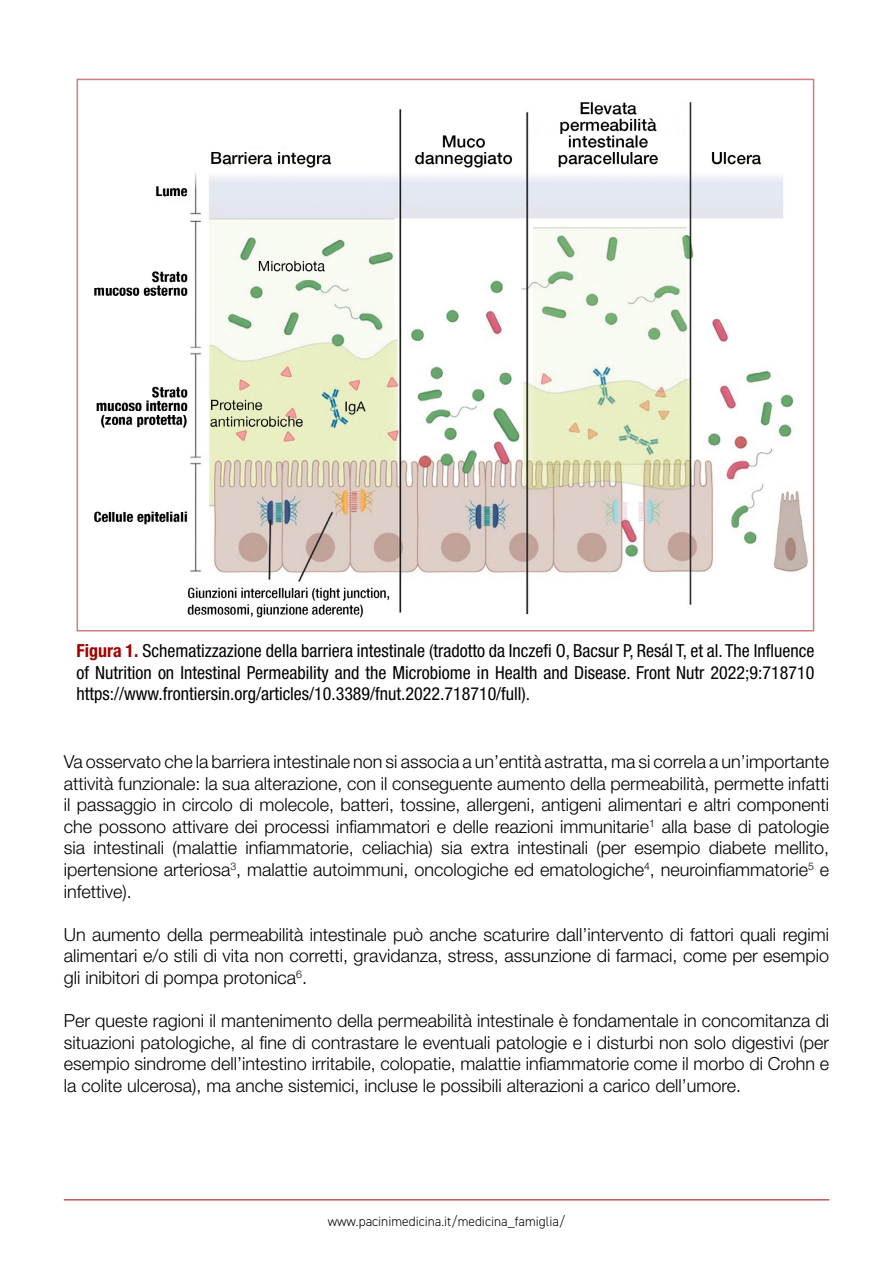
<style>
.page{position:relative;width:893px;height:1263px;background:#fff}
.page>*{position:absolute;margin:0;border:0;box-sizing:border-box;transform-origin:0 0}
.t1{font:300 18px/21.6px "Helvetica Neue LT Std";color:#000;text-align:justify}
.t2{font:condensed 18px/21.6px "Helvetica Neue LT Std";color:#000;text-align:justify}
.t3{font:300 13.5px "DIN2014";color:#000}
.s1{font-weight:700;color:#a00000}
</style>
<div class="page">
<hr style="left:64px;top:1199px;width:765px;height:1px;background:#a00000">
<img style="left:94px;top:102px;width:714px;height:516px">
<p class="t2" style="left:77px;top:640px;width:739px"><span class="s1">Figura 1.</span> Schematizzazione della barriera intestinale (tradotto da Inczefi O, Bacsur P, Resál T, et al. The Influence of Nutrition on Intestinal Permeability and the Microbiome in Health and Disease. Front Nutr 2022;9:718710 https://www.frontiersin.org/articles/10.3389/fnut.2022.718710/full).</p>
<p class="t1" style="left:64px;top:750px;width:767px">Va osservato che la barriera intestinale non si associa a un’entità astratta, ma si correla a un’importante attività funzionale: la sua alterazione, con il conseguente aumento della permeabilità, permette infatti il passaggio in circolo di molecole, batteri, tossine, allergeni, antigeni alimentari e altri componenti che possono attivare dei processi infiammatori e delle reazioni immunitarie<sup>1</sup> alla base di patologie sia intestinali (malattie infiammatorie, celiachia) sia extra intestinali (per esempio diabete mellito, ipertensione arteriosa<sup>3</sup>, malattie autoimmuni, oncologiche ed ematologiche<sup>4</sup>, neuroinfiammatorie<sup>5</sup> e infettive).</p>
<p class="t1" style="left:64px;top:923px;width:767px">Un aumento della permeabilità intestinale può anche scaturire dall’intervento di fattori quali regimi alimentari e/o stili di vita non corretti, gravidanza, stress, assunzione di farmaci, come per esempio gli inibitori di pompa protonica<sup>6</sup>.</p>
<p class="t1" style="left:64px;top:1009px;width:767px">Per queste ragioni il mantenimento della permeabilità intestinale è fondamentale in concomitanza di situazioni patologiche, al fine di contrastare le eventuali patologie e i disturbi non solo digestivi (per esempio sindrome dell’intestino irritabile, colopatie, malattie infiammatorie come il morbo di Crohn e la colite ulcerosa), ma anche sistemici, incluse le possibili alterazioni a carico dell’umore.</p>
<p class="t3" style="left:328px;top:1213px;width:239px">www.pacinimedicina.it/medicina_famiglia/</p>
</div>
